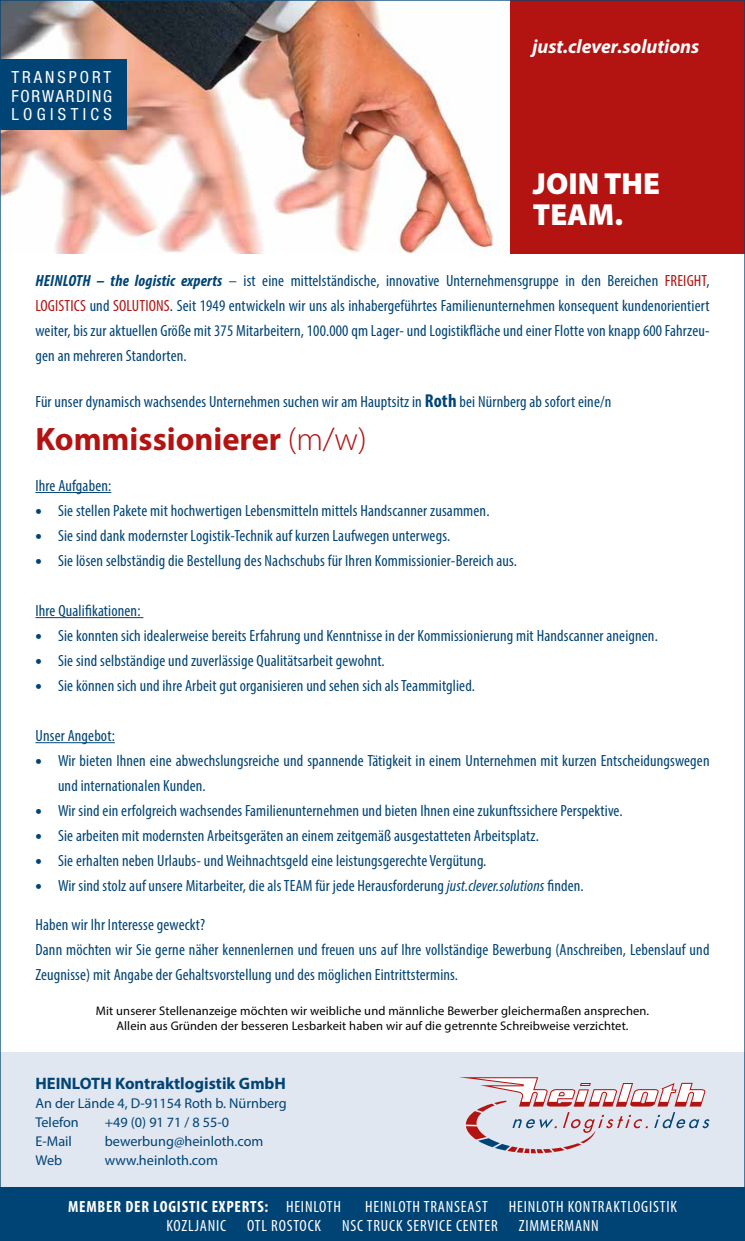
<style>
.page{position:relative;width:745px;height:1241px;background:#fff}
.page>*{position:absolute;margin:0;border:0;box-sizing:border-box;transform-origin:0 0}
.t1{font:700 32.5px "Myriad Pro";color:#b31412}
.t2{font:900 30.5px/30.5px "Myriad Pro";color:#fff}
.t3{font:italic 700 19.5px "Myriad Pro";color:#fff}
.t4{font:condensed 16.62px/18.5px "Helvetica Neue LT Std";letter-spacing:.18em;color:#fff;text-align:justify}
.t5{font:700 16.62px "Myriad Pro";color:#004375}
.t6{font:condensed 16.25px/25px "Myriad Pro";letter-spacing:.01em;color:#004476}
.t7{font:condensed 16.25px "Myriad Pro";letter-spacing:.05em;color:#fff}
.t8{font:700 condensed 16.25px "Myriad Pro";letter-spacing:.05em;color:#fff}
.t9{font:14.25px/19px "Myriad Pro";color:#004375}
.t10{font:12.5px/15px "Myriad Pro";letter-spacing:.01em;color:#000;text-align:center}
.s1{font-weight:700;font-style:italic}
.s2{color:#b31412}
.s3{font-weight:700;font-size:18.75px}
.s4{font-weight:300}
.s5{font-weight:900;font-stretch:normal;font-size:17.5px}
.s6{font-style:italic}
.s7{font-weight:400}
</style>
<div class="page">
<div style="left:0;top:1052px;width:744px;height:188px;background:#e1e7f1"></div>
<div style="left:0;top:1186px;width:744px;height:54px;background:#004476"></div>
<div style="left:509px;top:0;width:235px;height:253px;background:#b31412"></div>
<img style="left:2px;top:2px;width:491px;height:251px">
<div style="left:0;top:59px;width:127px;height:71px;background:#004476"></div>
<hr style="left:35px;top:492px;width:76px;height:1px;background:#004476">
<hr style="left:35px;top:617px;width:108px;height:1px;background:#004476">
<hr style="left:35px;top:742px;width:80px;height:1px;background:#004476">
<svg style="left:459px;top:1077px;width:250px;height:76px"></svg>
<p class="t4" style="left:12px;top:68px;width:102px">TRANSPORT FORWARDING LOGISTICS</p>
<p class="t3" style="left:531px;top:33px;width:169px">just.clever.solutions</p>
<h2 class="t2" style="left:532px;top:169px;width:128px">JOIN THE<br>TEAM.</h2>
<p class="t6" style="left:35px;top:268px;width:675px;text-align:justify"><span class="s1">HEINLOTH – the logistic experts</span> – ist eine mittelständische, innovative Unternehmensgruppe in den Bereichen <span class="s2">FREIGHT</span>, <span class="s2">LOGISTICS</span> und <span class="s2">SOLUTIONS</span>. Seit 1949 entwickeln wir uns als inhabergeführtes Familienunternehmen konsequent kundenorientiert weiter, bis zur aktuellen Größe mit 375 Mitarbeitern, 100.000 qm Lager- und Logistikfläche und einer Flotte von knapp 600 Fahrzeu&shy;gen an mehreren Standorten.</p>
<p class="t6" style="left:35px;top:388px;width:577px">Für unser dynamisch wachsendes Unternehmen suchen wir am Hauptsitz in <span class="s3">Roth</span> bei Nürnberg ab sofort eine/n</p>
<h1 class="t1" style="left:35px;top:418px;width:332px">Kommissionierer <span class="s4">(m/w)</span></h1>
<p class="t6" style="left:35px;top:473px;width:77px">Ihre Aufgaben:</p>
<p class="t6" style="left:35px;top:498px;width:455px"><span class="s5">•</span> Sie stellen Pakete mit hochwertigen Lebensmitteln mittels Handscanner zusammen.</p>
<p class="t6" style="left:35px;top:523px;width:416px"><span class="s5">•</span> Sie sind dank modernster Logistik-Technik auf kurzen Laufwegen unterwegs.</p>
<p class="t6" style="left:35px;top:548px;width:483px"><span class="s5">•</span> Sie lösen selbständig die Bestellung des Nachschubs für Ihren Kommissionier-Bereich aus.</p>
<p class="t6" style="left:35px;top:598px;width:106px">Ihre Qualifikationen:</p>
<p class="t6" style="left:35px;top:623px;width:623px"><span class="s5">•</span> Sie konnten sich idealerweise bereits Erfahrung und Kenntnisse in der Kommissionierung mit Handscanner aneignen.</p>
<p class="t6" style="left:35px;top:648px;width:350px"><span class="s5">•</span> Sie sind selbständige und zuverlässige Qualitätsarbeit gewohnt.</p>
<p class="t6" style="left:35px;top:673px;width:440px"><span class="s5">•</span> Sie können sich und ihre Arbeit gut organisieren und sehen sich als Teammitglied.</p>
<p class="t6" style="left:35px;top:723px;width:81px">Unser Angebot:</p>
<p class="t6" style="left:58px;top:748px;width:652px;text-indent:-22px"><span class="s5">•</span> Wir bieten Ihnen eine abwechslungsreiche und spannende Tätigkeit in einem Unternehmen mit kurzen Entscheidungswegen und internationalen Kunden.</p>
<p class="t6" style="left:35px;top:798px;width:588px"><span class="s5">•</span> Wir sind ein erfolgreich wachsendes Familienunternehmen und bieten Ihnen eine zukunftssichere Perspektive.</p>
<p class="t6" style="left:35px;top:823px;width:504px"><span class="s5">•</span> Sie arbeiten mit modernsten Arbeitsgeräten an einem zeitgemäß ausgestatteten Arbeitsplatz.</p>
<p class="t6" style="left:35px;top:848px;width:452px"><span class="s5">•</span> Sie erhalten neben Urlaubs- und Weihnachtsgeld eine leistungsgerechte Vergütung.</p>
<p class="t6" style="left:35px;top:873px;width:549px"><span class="s5">•</span> Wir sind stolz auf unsere Mitarbeiter, die als TEAM für jede Herausforderung <span class="s6">just.clever.solutions</span> finden.</p>
<p class="t6" style="left:35px;top:911px;width:675px">Haben wir Ihr Interesse geweckt?<br>Dann möchten wir Sie gerne näher kennenlernen und freuen uns auf Ihre vollständige Bewerbung (Anschreiben, Lebenslauf und<br>Zeugnisse) mit Angabe der Gehaltsvorstellung und des möglichen Eintrittstermins.</p>
<p class="t10" style="left:96px;top:1002px;width:554px">Mit unserer Stellenanzeige möchten wir weibliche und männliche Bewerber gleichermaßen ansprechen.<br>Allein aus Gründen der besseren Lesbarkeit haben wir auf die getrennte Schreibweise verzichtet.</p>
<p class="t5" style="left:35px;top:1072px;width:252px">HEINLOTH Kontraktlogistik GmbH</p>
<p class="t9" style="left:35px;top:1093px;width:252px">An der Lände 4, D-91154 Roth b. Nürnberg<br>Telefon</p>
<p class="t9" style="left:105px;top:1112px;width:126px">+49 (0) 91 71 / 8 55-0</p>
<p class="t9" style="left:35px;top:1131px;width:38px">E-Mail</p>
<p class="t9" style="left:105px;top:1131px;width:160px">bewerbung@heinloth.com</p>
<p class="t9" style="left:35px;top:1150px;width:28px">Web</p>
<p class="t9" style="left:105px;top:1150px;width:114px">www.heinloth.com</p>
<p class="t8" style="left:68px;top:1195px;width:274px">MEMBER DER LOGISTIC EXPERTS: <span class="s7">HEINLOTH</span></p>
<p class="t7" style="left:365px;top:1196px;width:124px">HEINLOTH TRANSEAST</p>
<p class="t7" style="left:508px;top:1196px;width:169px">HEINLOTH KONTRAKTLOGISTIK</p>
<p class="t7" style="left:166px;top:1215px;width:61px">KOZLJANIC</p>
<p class="t7" style="left:247px;top:1215px;width:75px">OTL ROSTOCK</p>
<p class="t7" style="left:342px;top:1215px;width:157px">NSC TRUCK SERVICE CENTER</p>
<p class="t7" style="left:518px;top:1215px;width:82px">ZIMMERMANN</p>
</div>
